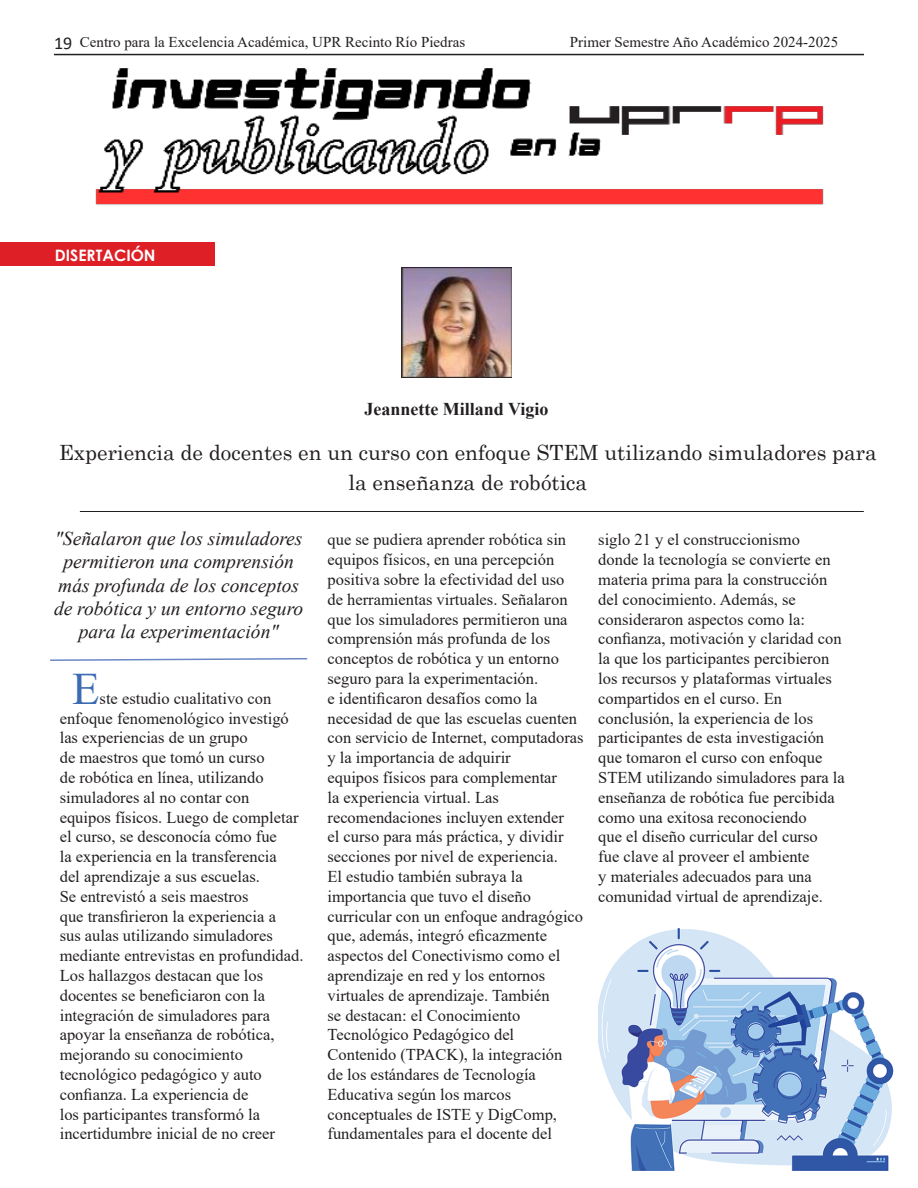
<style>
.page{position:relative;width:918px;height:1188px;background:#fff}
.page>*{position:absolute;margin:0;border:0;box-sizing:border-box;transform-origin:0 0}
.Facultad{font:45px "Times New Roman";color:#3c6bb4}
.Titulo{font:21px/30.6px "Century";color:#231f20;text-align:center}
.Facultad-2{font:italic 19.5px/23.4px "Times New Roman";color:#231f20;text-align:center}
.Facultad-3{font:700 18px "Times New Roman";color:#231f20}
.Facultad-4{font:16.5px/19.8px "Times New Roman";color:#231f20}
.Nombre{font:700 15.75px "Century Gothic";color:#fff}
.Facultad-5{font:15px "Times New Roman";color:#231f20}
.t1{font:13.5px "Calibri";color:#231f20}
.s1{font-size:18px}
</style>
<div class="page">
<hr style="left:54px;top:54px;width:810px;height:1px;background:#231f20">
<img style="left:55px;top:55px;width:809px;height:150px">
<hr style="left:80px;top:511px;width:784px;height:1px;background:#231f20">
<div style="left:0;top:243px;width:215px;height:23px;background:#de1f26"></div>
<svg style="left:50px;top:658px;width:258px;height:3px"></svg>
<img style="left:598px;top:928px;width:296px;height:243px">
<img style="left:401px;top:267px;width:111px;height:111px">
<p class="Facultad-5" style="left:80px;top:32px;width:387px">Centro para la Excelencia Académica, UPR Recinto Río Piedras</p>
<p class="Facultad-5" style="left:570px;top:32px;width:270px">Primer Semestre Año Académico 2024-2025</p>
<p class="t1" style="left:54px;top:36px;width:364px"><span class="s1">19</span> Centro para la Excelencia Académica, UPR Recinto Río Piedras</p>
<p class="t1" style="left:605px;top:36px;width:260px">Segundo Semestre Año Académico 2023 - 2024</p>
<p class="Nombre" style="left:55px;top:243px;width:102px">DISERTACIÓN</p>
<p class="Facultad-3" style="left:364px;top:396px;width:186px">Jeannette Milland Vigio</p>
<p class="Titulo" style="left:59px;top:435px;width:820px">Experiencia de docentes en un curso con enfoque STEM utilizando simuladores para la enseñanza de robótica</p>
<p class="Facultad-2" style="left:54px;top:526px;width:251px">"Señalaron que los simuladores permitieron una comprensión más profunda de los conceptos de robótica y un entorno seguro para la experimentación"</p>
<p class="Facultad" style="left:72px;top:657px;width:29px">E</p>
<p class="Facultad-4" style="left:60px;top:688px;width:245px;text-indent:40px">ste estudio cualitativo con enfoque fenomenológico investigó las experiencias de un grupo<br>de maestros que tomó un curso<br>de robótica en línea, utilizando simuladores al no contar con equipos físicos. Luego de completar el curso, se desconocía cómo fue<br>la experiencia en la transferencia<br>del aprendizaje a sus escuelas.<br>Se entrevistó a seis maestros<br>que transfirieron la experiencia a<br>sus aulas utilizando simuladores mediante entrevistas en profundidad.<br>Los hallazgos destacan que los docentes se beneficiaron con la integración de simuladores para apoyar la enseñanza de robótica, mejorando su conocimiento tecnológico pedagógico y auto confianza. La experiencia de<br>los participantes transformó la incertidumbre inicial de no creer</p>
<p class="Facultad-4" style="left:328px;top:529px;width:258px">que se pudiera aprender robótica sin equipos físicos, en una percepción positiva sobre la efectividad del uso de herramientas virtuales. Señalaron que los simuladores permitieron una comprensión más profunda de los conceptos de robótica y un entorno seguro para la experimentación.<br>e identificaron desafíos como la necesidad de que las escuelas cuenten con servicio de Internet, computadoras y la importancia de adquirir<br>equipos físicos para complementar<br>la experiencia virtual. Las recomendaciones incluyen extender<br>el curso para más práctica, y dividir secciones por nivel de experiencia.<br>El estudio también subraya la importancia que tuvo el diseño curricular con un enfoque andragógico que, además, integró eficazmente aspectos del Conectivismo como el aprendizaje en red y los entornos virtuales de aprendizaje. También<br>se destacan: el Conocimiento Tecnológico Pedagógico del Contenido (TPACK), la integración<br>de los estándares de Tecnología Educativa según los marcos conceptuales de ISTE y DigComp, fundamentales para el docente del</p>
<p class="Facultad-4" style="left:598px;top:529px;width:248px">siglo 21 y el construccionismo<br>donde la tecnología se convierte en materia prima para la construcción del conocimiento. Además, se consideraron aspectos como la: confianza, motivación y claridad con la que los participantes percibieron los recursos y plataformas virtuales compartidos en el curso. En conclusión, la experiencia de los participantes de esta investigación que tomaron el curso con enfoque STEM utilizando simuladores para la enseñanza de robótica fue percibida como una exitosa reconociendo<br>que el diseño curricular del curso<br>fue clave al proveer el ambiente<br>y materiales adecuados para una comunidad virtual de aprendizaje.</p>
</div>
